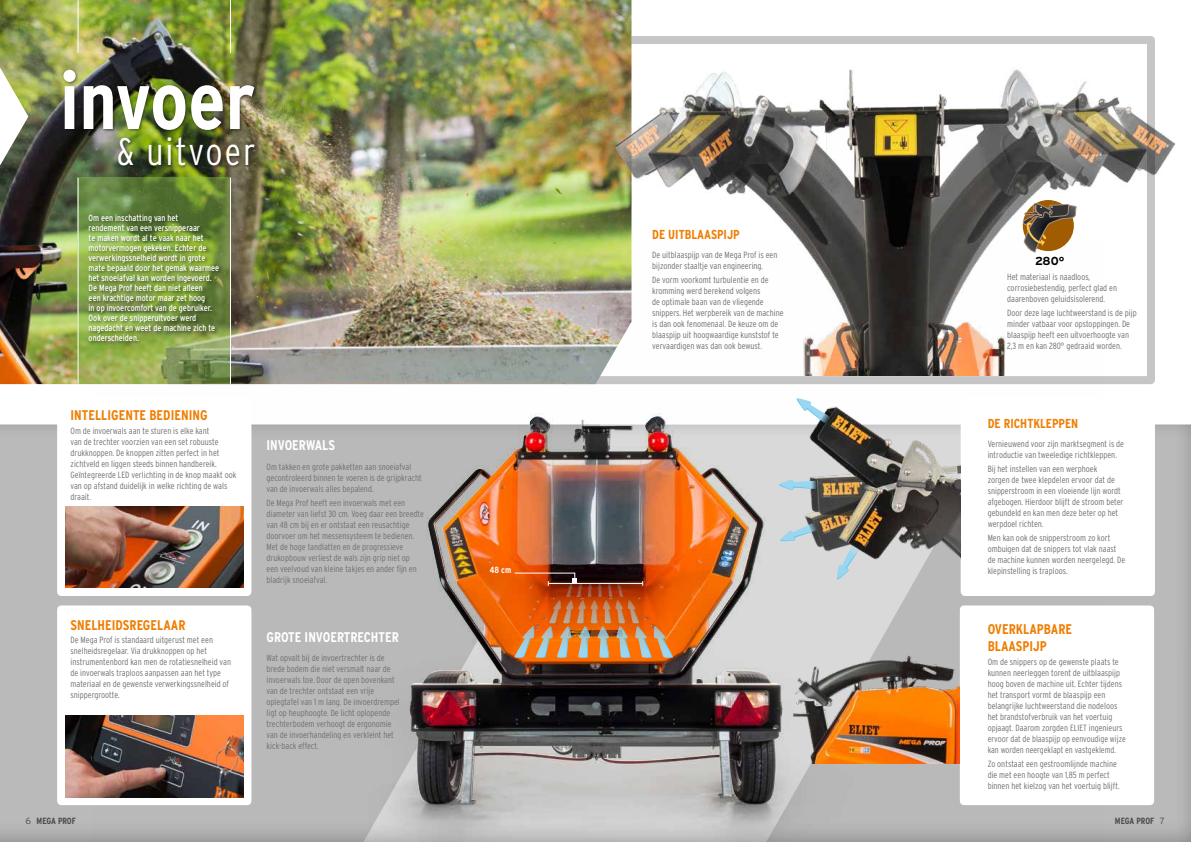
<style>
.page{position:relative;width:1191px;height:842px;background:#fff}
.page>*{position:absolute;margin:0;border:0;box-sizing:border-box;transform-origin:0 0}
.t1{font:700 condensed 81.7px "Interstate";color:#fff}
.t2{font:300 condensed 38.3px "Interstate";letter-spacing:.05em;color:#fff}
.t3{font:700 condensed 14px/17px "Interstate";color:#ef7d00}
.t4{font:700 condensed 14px "Interstate";color:#fff}
.t5{font:700 condensed 13px "Interstate";color:#ef7d00}
.t6{font:700 11.6px "Interstate";color:#000}
.t7{font:300 condensed 9px/11px "Interstate";color:#706f6f}
.t8{font:condensed 9px/10px "Interstate";color:#fff}
.t9{font:700 condensed 9px "Interstate";letter-spacing:-.005em;color:#4a4a49}
.t10{font:700 condensed 9px "Interstate";color:#fff}
.s1{font-weight:300;font-stretch:normal}
</style>
<div class="page">
<div style="left:0;top:424px;width:93px;height:418px;background:#bababa"></div>
<svg style="left:1102px;top:424px;width:89px;height:418px;background:#b6b6b6"></svg>
<img style="left:93px;top:376px;width:1009px;height:466px">
<img style="left:410px;top:416px;width:371px;height:387px">
<img style="left:0;top:0;width:631px;height:384px">
<img style="left:78px;top:0;width:153px;height:53px">
<img style="left:614px;top:33px;width:561px;height:343px">
<svg style="left:1022px;top:203px;width:54px;height:50px"></svg>
<div style="left:62px;top:68px;width:196px;height:101px;background:#000;opacity:.5"></div>
<svg style="left:0;top:68px;width:28px;height:97px"></svg>
<div style="left:960px;top:396px;width:195px;height:200px;background:#fff"></div>
<img style="left:792px;top:398px;width:168px;height:169px">
<svg style="left:836px;top:545px;width:23px;height:35px"></svg>
<svg style="left:779px;top:523px;width:37px;height:19px"></svg>
<svg style="left:779px;top:479px;width:37px;height:11px"></svg>
<svg style="left:796px;top:397px;width:33px;height:26px"></svg>
<img style="left:513px;top:572px;width:160px;height:86px">
<div style="left:959px;top:605px;width:195px;height:200px;background:#fff"></div>
<img style="left:786px;top:642px;width:173px;height:121px">
<svg style="left:79px;top:178px;width:151px;height:206px;background:#7b9649"></svg>
<hr style="left:78px;top:178px;width:1px;height:206px;background:#fff">
<div style="left:57px;top:396px;width:194px;height:200px;background:#fff"></div>
<div style="left:57px;top:605px;width:194px;height:200px;background:#fff"></div>
<img style="left:65px;top:506px;width:178px;height:82px">
<img style="left:65px;top:715px;width:178px;height:82px">
<hr style="left:230px;top:178px;width:1px;height:206px;background:#fff">
<div style="left:87px;top:213px;width:136px;height:132px;background:#000;opacity:.5"></div>
<h1 class="t1" style="left:60px;top:51px;width:197px">invoer</h1>
<h2 class="t2" style="left:117px;top:128px;width:140px">&amp; uitvoer</h2>
<p class="t8" style="left:89px;top:213px;width:132px">Om een inschatting van het<br>rendement van een versnipperaar<br>te maken wordt al te vaak naar het motorvermogen gekeken. Echter de verwerkingssnelheid wordt in grote mate bepaald door het gemak waarmee het snoeiafval kan worden ingevoerd.<br>De Mega Prof heeft dan niet alleen<br>een krachtige motor maar zet hoog<br>in op invoercomfort van de gebruiker.<br>Ook over de snipperuitvoer werd nagedacht en weet de machine zich te onderscheiden.</p>
<h3 class="t3" style="left:71px;top:407px;width:138px">INTELLIGENTE BEDIENING</h3>
<p class="t7" style="left:71px;top:426px;width:167px">Om de invoerwals aan te sturen is elke kant<br>van de trechter voorzien van een set robuuste drukknoppen. De knoppen zitten perfect in het zichtveld en liggen steeds binnen handbereik.<br>Geïntegreerde LED verlichting in de knop maakt ook van op afstand duidelijk in welke richting de wals draait.</p>
<h3 class="t3" style="left:71px;top:616px;width:116px">SNELHEIDSREGELAAR</h3>
<p class="t7" style="left:71px;top:635px;width:162px">De Mega Prof is standaard uitgerust met een snelheidsregelaar. Via drukknoppen op het instrumentenbord kan men de rotatiesnelheid van de invoerwals traploos aanpassen aan het type materiaal en de gewenste verwerkingssnelheid of snippergrootte.</p>
<h3 class="t4" style="left:266px;top:437px;width:70px">INVOERWALS</h3>
<p class="t7" style="left:266px;top:461px;width:157px">Om takken en grote pakketten aan snoeiafval gecontroleerd binnen te voeren is de grijpkracht van de invoerwals alles bepalend.</p>
<p class="t7" style="left:266px;top:497px;width:159px">De Mega Prof heeft een invoerwals met een diameter van liefst 30 cm. Voeg daar een breedte van 48 cm bij en er ontstaat een reusachtige doorvoer om het messensysteem te bedienen.<br>Met de hoge tandlatten en de progressieve drukopbouw verliest de wals zijn grip niet op<br>een veelvoud van kleine takjes en ander fijn en bladrijk snoeiafval.</p>
<h3 class="t4" style="left:266px;top:628px;width:134px">GROTE INVOERTRECHTER</h3>
<p class="t7" style="left:266px;top:652px;width:135px">Wat opvalt bij de invoertrechter is de brede bodem die niet versmalt naar de invoerwals toe. Door de open bovenkant van de trechter ontstaat een vrije oplegtafel van 1 m lang. De invoerdrempel ligt op heuphoogte. De licht oplopende trechterbodem verhoogt de ergonomie van de invoerhandeling en verkleint het kick-back effect.</p>
<p class="t10" style="left:490px;top:565px;width:23px">48 cm</p>
<h3 class="t5" style="left:652px;top:226px;width:89px">DE UITBLAASPIJP</h3>
<p class="t7" style="left:652px;top:250px;width:127px">De uitblaaspijp van de Mega Prof is een bijzonder staaltje van engineering.</p>
<p class="t7" style="left:652px;top:275px;width:133px">De vorm voorkomt turbulentie en de kromming werd berekend volgens<br>de optimale baan van de vliegende snippers. Het werpbereik van de machine is dan ook fenomenaal. De keuze om de blaaspijp uit hoogwaardige kunststof te vervaardigen was dan ook bewust.</p>
<p class="t7" style="left:1007px;top:272px;width:111px">Het materiaal is naadloos, corrosiebestendig, perfect glad en daarenboven geluidsisolerend.</p>
<p class="t6" style="left:1035px;top:254px;width:31px">280°</p>
<p class="t7" style="left:1007px;top:308px;width:131px">Door deze lage luchtweerstand is de pijp minder vatbaar voor opstoppingen. De blaaspijp heeft een uitvoerhoogte van 2,3 m en kan 280° gedraaid worden.</p>
<h3 class="t5" style="left:987px;top:415px;width:92px">DE RICHTKLEPPEN</h3>
<p class="t7" style="left:987px;top:438px;width:138px">Vernieuwend voor zijn marktsegment is de introductie van tweeledige richtkleppen.</p>
<p class="t7" style="left:987px;top:463px;width:137px">Bij het instellen van een werphoek<br>zorgen de twee klepdelen ervoor dat de snipperstroom in een vloeiende lijn wordt afgebogen. Hierdoor blijft de stroom beter gebundeld en kan men deze beter op het werpdoel richten.</p>
<p class="t7" style="left:987px;top:532px;width:139px">Men kan ook de snipperstroom zo kort ombuigen dat de snippers tot vlak naast de machine kunnen worden neergelegd. De klepinstelling is traploos.</p>
<h3 class="t3" style="left:987px;top:620px;width:86px">OVERKLAPBARE<br>BLAASPIJP</h3>
<p class="t7" style="left:987px;top:656px;width:140px">Om de snippers op de gewenste plaats te kunnen neerleggen torent de uitblaaspijp hoog boven de machine uit. Echter tijdens het transport vormt de blaaspijp een belangrijke luchtweerstand die nodeloos het brandstofverbruik van het voertuig opjaagt. Daarom zorgden ELIET ingenieurs ervoor dat de blaaspijp op eenvoudige wijze kan worden neergeklapt en vastgeklemd.</p>
<p class="t7" style="left:987px;top:758px;width:134px">Zo ontstaat een gestroomlijnde machine die met een hoogte van 1,85 m perfect binnen het kielzog van het voertuig blijft.</p>
<p class="t9" style="left:26px;top:815px;width:52px"><span class="s1">6</span> MEGA PROF</p>
<p class="t9" style="left:1115px;top:815px;width:51px">MEGA PROF <span class="s1">7</span></p>
</div>
